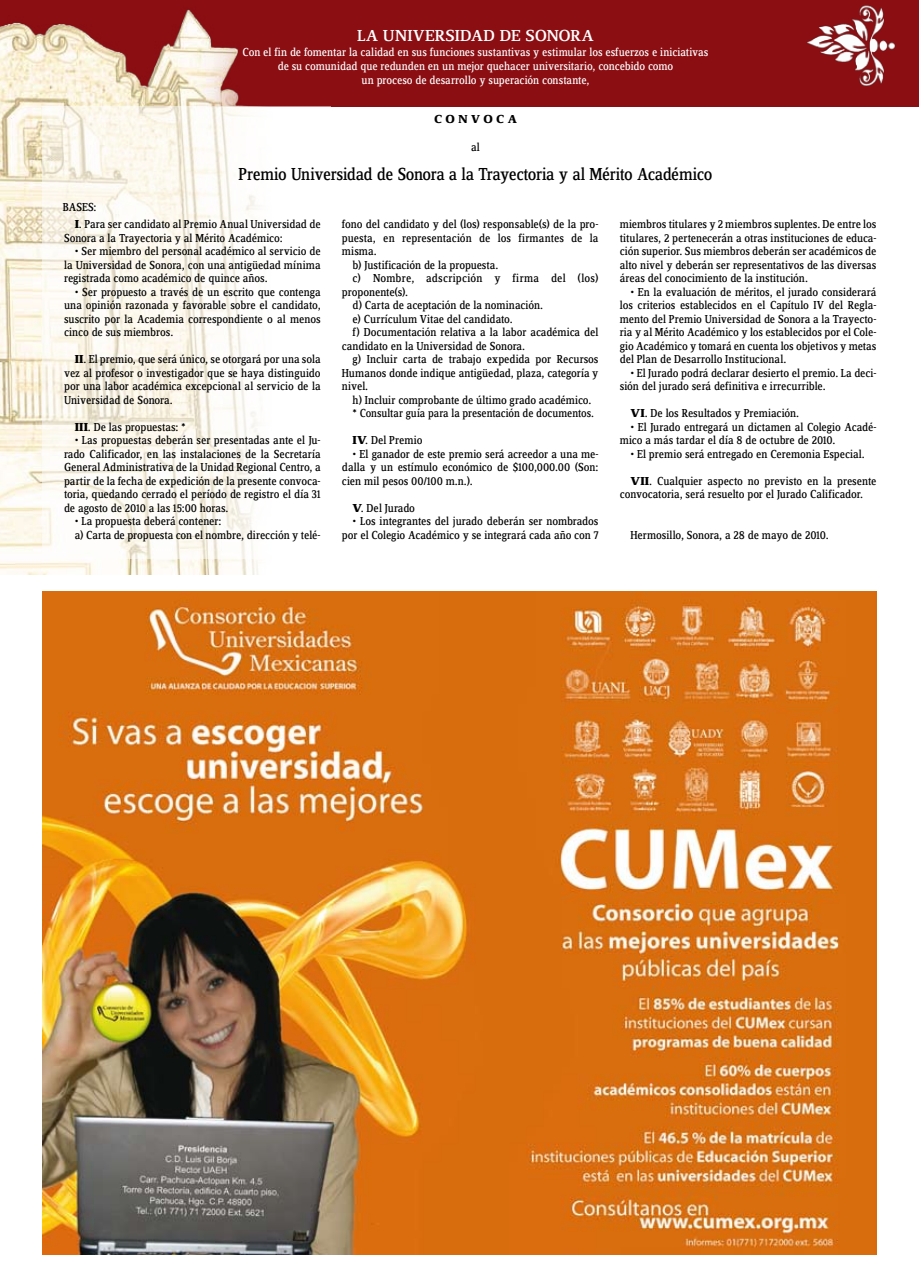
<style>
.page{position:relative;width:919px;height:1276px;background:#fff}
.page>*{position:absolute;margin:0;border:0;box-sizing:border-box;transform-origin:0 0}
.t1{font:18px "Zine Serif Dis";letter-spacing:-.025em;color:#000}
.t2{font:16.5px "Zine Serif Dis";color:#fff;scale:1.2 1}
.t3{font:12px/13.5px "Zine Serif Dis";letter-spacing:-.005em;color:#000;text-align:justify}
.t4{font:12px/14.2px "Zine Serif Dis";letter-spacing:-.01em;color:#fff;text-align:center}
.t5{font:700 12px "Zine Serif Dis";color:#000;scale:1.2 1}
.s1{font-weight:700}
</style>
<div class="page">
<div style="left:0;top:0;width:918px;height:106px;background:#8b0e13"></div>
<img style="left:0;top:9px;width:258px;height:566px">
<svg style="left:43px;top:106px;width:288px;height:453px;fill:#fdfbf5"></svg>
<img style="left:43px;top:591px;width:833px;height:663px">
<img style="left:807px;top:5px;width:88px;height:81px">
<p class="t3" style="left:63px;top:201px;width:35px">BASES:</p>
<h2 class="t2" style="left:357px;top:28px;width:199px">LA UNIVERSIDAD DE SONORA</h2>
<p class="t4" style="left:242px;top:45px;width:467px">Con el fin de fomentar la calidad en sus funciones sustantivas y estimular los esfuerzos e iniciativas de su comunidad que redunden en un mejor quehacer universitario, concebido como<br>un proceso de desarrollo y superación constante,</p>
<p class="t5" style="left:434px;top:113px;width:70px">C O N V O C A</p>
<p class="t3" style="left:471px;top:141px;width:10px">al</p>
<h1 class="t1" style="left:238px;top:165px;width:475px">Premio Universidad de Sonora a la Trayectoria y al Mérito Académico</h1>
<p class="t3" style="left:64px;top:218px;width:258px;text-indent:11px"><span class="s1">I</span>. Para ser candidato al Premio Anual Universidad de<br>Sonora a la Trayectoria y al Mérito Académico:</p>
<p class="t3" style="left:64px;top:245px;width:258px;text-indent:11px">• Ser miembro del personal académico al servicio de la Universidad de Sonora, con una antigüedad mínima registrada como académico de quince años.</p>
<p class="t3" style="left:64px;top:286px;width:258px;text-indent:11px">• Ser propuesto a través de un escrito que contenga una opinión razonada y favorable sobre el candidato, suscrito por la Academia correspondiente o al menos cinco de sus miembros.</p>
<p class="t3" style="left:64px;top:353px;width:258px;text-indent:11px"><span class="s1">II</span>. El premio, que será único, se otorgará por una sola vez al profesor o investigador que se haya distinguido por una labor académica excepcional al servicio de la Universidad de Sonora.</p>
<p class="t3" style="left:75px;top:421px;width:113px"><span class="s1">III</span>. De las propuestas: *</p>
<p class="t3" style="left:64px;top:434px;width:258px;text-indent:11px">• Las propuestas deberán ser presentadas ante el Ju&shy;rado Calificador, en las instalaciones de la Secretaría General Administrativa de la Unidad Regional Centro, a partir de la fecha de expedición de la presente convoca&shy;toria, quedando cerrado el período de registro el día 31 de agosto de 2010 a las 15:00 horas.</p>
<p class="t3" style="left:75px;top:515px;width:247px">• La propuesta deberá contener:<br>a) Carta de propuesta con el nombre, dirección y telé-</p>
<p class="t3" style="left:342px;top:218px;width:258px">fono del candidato y del (los) responsable(s) de la pro-</p>
<p class="t3" style="left:342px;top:232px;width:258px">puesta, en representación de los firmantes de la</p>
<p class="t3" style="left:342px;top:245px;width:36px">misma.</p>
<p class="t3" style="left:352px;top:259px;width:147px">b) Justificación de la propuesta.</p>
<p class="t3" style="left:352px;top:272px;width:247px">c) Nombre, adscripción y firma del (los)</p>
<p class="t3" style="left:342px;top:286px;width:68px">proponente(s).</p>
<p class="t3" style="left:352px;top:299px;width:192px">d) Carta de aceptación de la nominación.</p>
<p class="t3" style="left:352px;top:313px;width:162px">e) Currículum Vitae del candidato.</p>
<p class="t3" style="left:352px;top:326px;width:247px">f) Documentación relativa a la labor académica del</p>
<p class="t3" style="left:342px;top:340px;width:185px">candidato en la Universidad de Sonora.</p>
<p class="t3" style="left:352px;top:353px;width:247px">g) Incluir carta de trabajo expedida por Recursos</p>
<p class="t3" style="left:342px;top:367px;width:258px">Humanos donde indique antigüedad, plaza, categoría y</p>
<p class="t3" style="left:342px;top:380px;width:28px">nivel.</p>
<p class="t3" style="left:352px;top:394px;width:240px">h) Incluir comprobante de último grado académico.</p>
<p class="t3" style="left:352px;top:407px;width:243px">* Consultar guía para la presentación de documentos.</p>
<p class="t3" style="left:352px;top:434px;width:71px"><span class="s1">IV</span>. Del Premio</p>
<p class="t3" style="left:342px;top:448px;width:258px;text-indent:11px">• El ganador de este premio será acreedor a una me&shy;dalla y un estímulo económico de $100,000.00 (Son: cien mil pesos 00/100 m.n.).</p>
<p class="t3" style="left:352px;top:502px;width:64px"><span class="s1">V</span>. Del Jurado</p>
<p class="t3" style="left:342px;top:515px;width:258px;text-align:right">• Los integrantes del jurado deberán ser nombrados por el Colegio Académico y se integrará cada año con 7</p>
<p class="t3" style="left:619px;top:218px;width:258px">miembros titulares y 2 miembros suplentes. De entre los titulares, 2 pertenecerán a otras instituciones de educa&shy;ción superior. Sus miembros deberán ser académicos de alto nivel y deberán ser representativos de las diversas áreas del conocimiento de la institución.</p>
<p class="t3" style="left:619px;top:286px;width:258px;text-indent:11px">• En la evaluación de méritos, el jurado considerará los criterios establecidos en el Capítulo IV del Regla&shy;mento del Premio Universidad de Sonora a la Trayecto&shy;ria y al Mérito Académico y los establecidos por el Cole&shy;gio Académico y tomará en cuenta los objetivos y metas del Plan de Desarrollo Institucional.</p>
<p class="t3" style="left:619px;top:367px;width:258px;text-indent:11px">• El Jurado podrá declarar desierto el premio. La deci&shy;sión del jurado será definitiva e irrecurrible.</p>
<p class="t3" style="left:630px;top:407px;width:170px"><span class="s1">VI</span>. De los Resultados y Premiación.</p>
<p class="t3" style="left:619px;top:421px;width:258px;text-indent:11px">• El Jurado entregará un dictamen al Colegio Acadé&shy;mico a más tardar el día 8 de octubre de 2010.</p>
<p class="t3" style="left:630px;top:448px;width:236px">• El premio será entregado en Ceremonia Especial.</p>
<p class="t3" style="left:619px;top:475px;width:258px;text-indent:11px"><span class="s1">VII</span>. Cualquier aspecto no previsto en la presente convocatoria, será resuelto por el Jurado Calificador.</p>
<p class="t3" style="left:630px;top:529px;width:200px">Hermosillo, Sonora, a 28 de mayo de 2010.</p>
</div>
